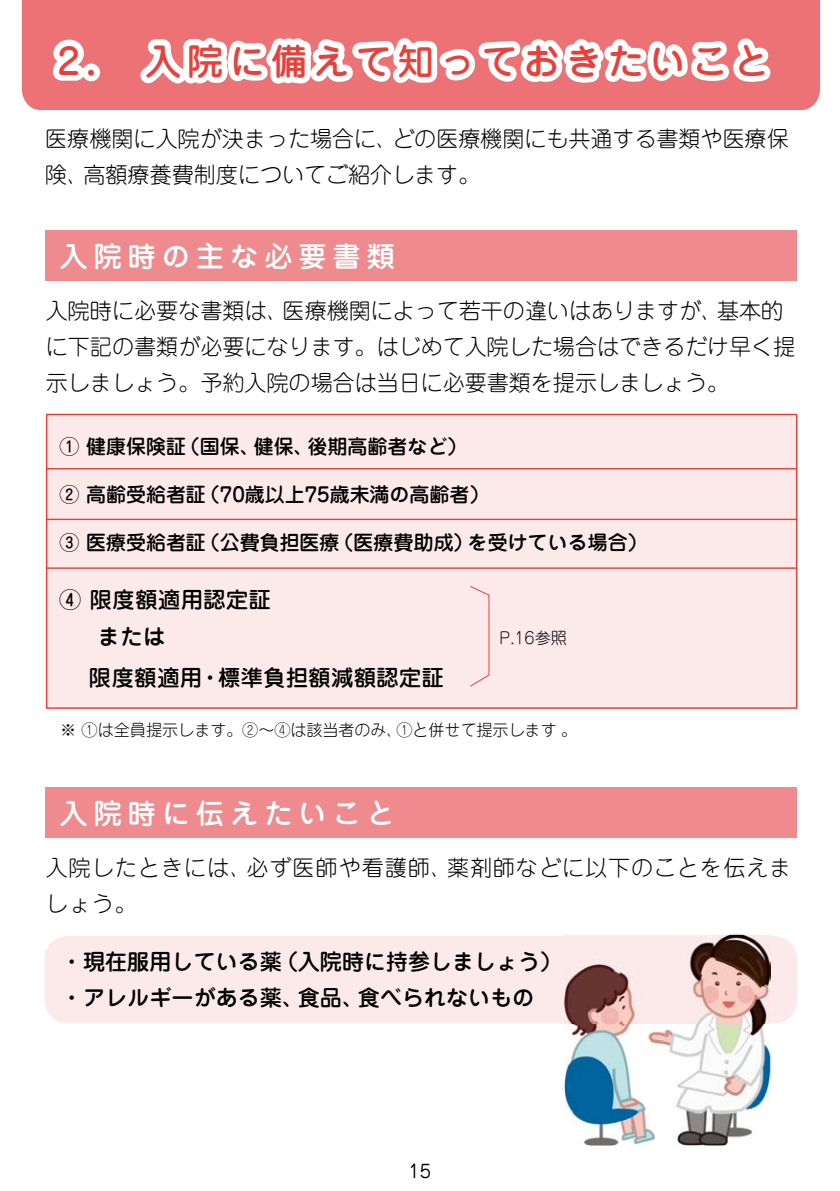
<style>
.page{position:relative;width:840px;height:1191px;background:#fff}
.page>*{position:absolute;margin:0;border:0;box-sizing:border-box;transform-origin:0 0}
.t1{font:500 36px "Jun 34 Pro";letter-spacing:.165em;color:#e8413c}
.t2{font:500 28px "Jun 34 Pro";letter-spacing:.215em;color:#fff}
.t3{font:300 22px/36px "Jun 101 Pro";color:#000}
.t4{font:500 22px/35.6px "Jun 34 Pro";color:#000}
.t5{font:300 22px/36px "Jun 101 Pro";letter-spacing:.045em;color:#000}
.t6{font:500 22px/37px "Jun 34 Pro";letter-spacing:.02em;color:#000}
.t7{font:500 20px "Jun 34 Pro";color:#000}
.t8{font:18px "Jun 201 Pro";color:#000}
.t9{font:300 16px "Jun 101 Pro";color:#000}
</style>
<div class="page">
<div style="left:47px;top:414px;width:749px;height:294px;background:#fceaeb"></div>
<div style="left:46px;top:414px;width:751px;height:295px;border:2px solid #e8413c"></div>
<hr style="left:46px;top:567px;width:749px;height:2px;background:#e8413c">
<hr style="left:46px;top:518px;width:750px;height:2px;background:#e8413c">
<hr style="left:47px;top:468px;width:749px;height:1px;background:#e8413c">
<div style="left:44px;top:936px;width:752px;height:87px;background:#fceaeb"></div>
<svg style="left:470px;top:586px;width:20px;height:101px"></svg>
<div style="left:22px;top:0;width:797px;height:110px;background:#ec7276"></div>
<svg style="left:42px;top:30px;width:69px;height:62px"></svg>
<svg style="left:130px;top:0;width:650px;height:110px"></svg>
<div style="left:45px;top:230px;width:751px;height:50px;background:#ef8b8e"></div>
<div style="left:45px;top:787px;width:751px;height:51px;background:#ef8b8e"></div>
<img style="left:564px;top:934px;width:205px;height:211px">
<img style="left:564px;top:936px;width:205px;height:87px">
<h1 class="t1" style="left:57px;top:33px;width:713px">2. 入院に備えて知っておきたいこと</h1>
<p class="t3" style="left:45px;top:118px;width:744px">医療機関に入院が決まった場合に、どの医療機関にも共通する書類や医療保険、高額療養費制度についてご紹介します。</p>
<p class="t2" style="left:60px;top:234px;width:336px">入院時の主な必要書類</p>
<p class="t3" style="left:46px;top:290px;width:750px">入院時に必要な書類は、医療機関によって若干の違いはありますが、基本的に下記の書類が必要になります。はじめて入院した場合はできるだけ早く提示しましょう。予約入院の場合は当日に必要書類を提示しましょう。</p>
<p class="t7" style="left:60px;top:430px;width:409px">① 健康保険証（国保、健保、後期高齢者など）</p>
<p class="t7" style="left:60px;top:478px;width:431px">② 高齢受給者証（70歳以上75歳未満の高齢者）</p>
<p class="t7" style="left:60px;top:526px;width:589px">③ 医療受給者証（公費負担医療（医療費助成）を受けている場合）</p>
<p class="t6" style="left:98px;top:579px;width:174px;text-indent:-39px">④ 限度額適用認定証または</p>
<p class="t6" style="left:89px;top:657px;width:356px">限度額適用・標準負担額減額認定証</p>
<p class="t9" style="left:499px;top:625px;width:69px">P.16参照</p>
<p class="t9" style="left:60px;top:717px;width:518px">※ ①は全員提示します。②～④は該当者のみ、①と併せて提示します。</p>
<p class="t2" style="left:60px;top:791px;width:336px">入院時に伝えたいこと</p>
<p class="t5" style="left:46px;top:847px;width:746px">入院したときには、必ず医師や看護師、薬剤師などに以下のことを伝えましょう。</p>
<p class="t4" style="left:61px;top:942px;width:502px">・現在服用している薬（入院時に持参しましょう）・アレルギーがある薬、食品、食べられないもの</p>
<p class="t8" style="left:408px;top:1156px;width:24px">15</p>
</div>
